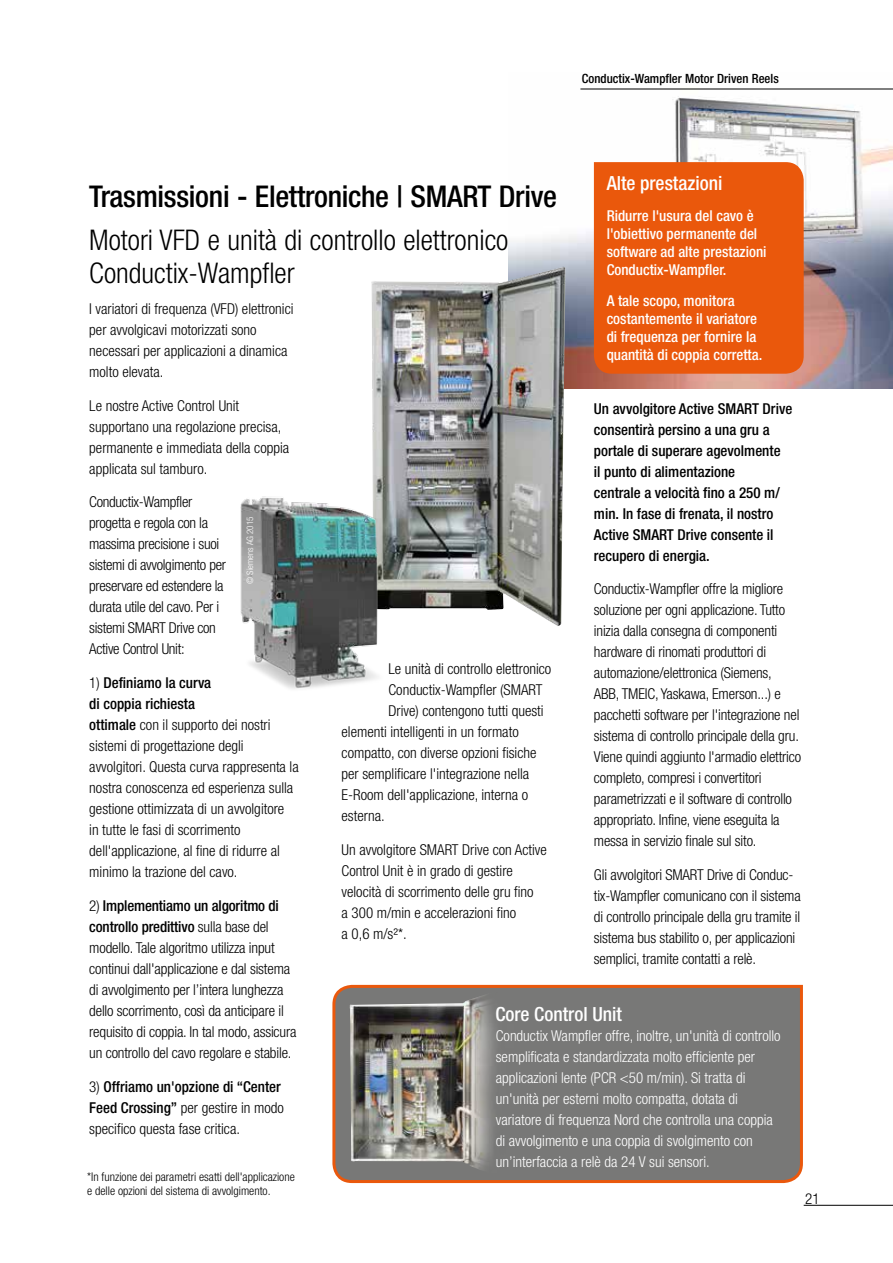
<style>
.page{position:relative;width:893px;height:1263px;background:#fff}
.page>*{position:absolute;margin:0;border:0;box-sizing:border-box;transform-origin:0 0}
.t1{font:500 condensed 30px "Helvetica Neue LT";letter-spacing:-.01em;color:#000}
.t2{font:300 condensed 28.5px/33px "Helvetica Neue LT";color:#000}
.t3{font:500 condensed 19.5px "Helvetica Neue LT";color:#fff}
.t4{font:300 condensed 15px/21px "Helvetica Neue LT";letter-spacing:-.01em;color:#000}
.t5{font:300 condensed 15px/21px "Helvetica Neue LT";color:#fff}
.t6{font:500 condensed 15px/21px "Helvetica Neue LT";color:#000}
.t7{font:500 condensed 15px/18px "Helvetica Neue LT";color:#fff}
.t8{font:500 condensed 12.75px "Helvetica Neue LT";color:#000}
.t9{font:300 condensed 12px/14.4px "Helvetica Neue LT";color:#000}
.t10{font:300 condensed 9px "Helvetica Neue LT";color:#fff}
.s1{font-weight:500}
</style>
<div class="page">
<hr style="left:804px;top:1205px;width:89px;height:1px;background:#000">
<img style="left:508px;top:88px;width:385px;height:300px">
<img style="left:371px;top:267px;width:195px;height:359px">
<img style="left:240px;top:488px;width:148px;height:201px">
<div style="left:594px;top:162px;width:210px;height:212px;background:#ea580c"></div>
<svg style="left:332px;top:984px;width:471px;height:200px;background:#817873"></svg>
<img style="left:350px;top:984px;width:194px;height:189px">
<hr style="left:580px;top:89px;width:313px;height:1px;background:#000">
<p class="t8" style="left:582px;top:71px;width:198px">Conductix-Wampfler Motor Driven Reels</p>
<h3 class="t3" style="left:607px;top:172px;width:117px">Alte prestazioni</h3>
<p class="t7" style="left:607px;top:206px;width:161px">Ridurre l'usura del cavo è l'obiettivo permanente del software ad alte prestazioni<br>Conductix-Wampfler.</p>
<p class="t7" style="left:607px;top:291px;width:157px">A tale scopo, monitora costantemente il variatore di frequenza per fornire la quantità di coppia corretta.</p>
<h1 class="t1" style="left:89px;top:178px;width:469px">Trasmissioni - Elettroniche | SMART Drive</h1>
<h2 class="t2" style="left:89px;top:223px;width:421px">Motori VFD e unità di controllo elettronico<br>Conductix-Wampfler</h2>
<p class="t4" style="left:89px;top:298px;width:206px">I variatori di frequenza (VFD) elettronici per avvolgicavi motorizzati sono necessari per applicazioni a dinamica molto elevata.</p>
<p class="t4" style="left:89px;top:395px;width:201px">Le nostre Active Control Unit supportano una regolazione precisa, permanente e immediata della coppia applicata sul tamburo.</p>
<p class="t4" style="left:89px;top:491px;width:138px">Conductix-Wampfler progetta e regola con la massima precisione i suoi sistemi di avvolgimento per preservare ed estendere la durata utile del cavo. Per i sistemi SMART Drive con<br>Active Control Unit:</p>
<p class="t4" style="left:89px;top:672px;width:211px">1) <span class="s1">Definiamo la curva<br>di coppia richiesta<br>ottimale</span> con il supporto dei nostri sistemi di progettazione degli avvolgitori. Questa curva rappresenta la nostra conoscenza ed esperienza sulla gestione ottimizzata di un avvolgitore<br>in tutte le fasi di scorrimento dell'applicazione, al fine di ridurre al minimo la trazione del cavo.</p>
<p class="t4" style="left:89px;top:895px;width:209px">2) <span class="s1">Implementiamo un algoritmo di controllo predittivo</span> sulla base del modello. Tale algoritmo utilizza input continui dall'applicazione e dal sistema di avvolgimento per l’intera lunghezza dello scorrimento, così da anticipare il requisito di coppia. In tal modo, assicura un controllo del cavo regolare e stabile.</p>
<p class="t4" style="left:89px;top:1076px;width:196px">3) <span class="s1">Offriamo un'opzione di “Center<br>Feed Crossing”</span> per gestire in modo specifico questa fase critica.</p>
<p class="t6" style="left:594px;top:398px;width:200px">Un avvolgitore Active SMART Drive consentirà persino a una gru a portale di superare agevolmente<br>il punto di alimentazione<br>centrale a velocità fino a 250 m/ min. In fase di frenata, il nostro<br>Active SMART Drive consente il recupero di energia.</p>
<p class="t4" style="left:594px;top:578px;width:209px">Conductix-Wampfler offre la migliore soluzione per ogni applicazione. Tutto inizia dalla consegna di componenti hardware di rinomati produttori di automazione/elettronica (Siemens, ABB, TMEIC, Yaskawa, Emerson...) e pacchetti software per l'integrazione nel sistema di controllo principale della gru.<br>Viene quindi aggiunto l'armadio elettrico completo, compresi i convertitori parametrizzati e il software di controllo appropriato. Infine, viene eseguita la messa in servizio finale sul sito.</p>
<p class="t4" style="left:594px;top:864px;width:208px">Gli avvolgitori SMART Drive di Conduc&shy;tix-Wampfler comunicano con il sistema di controllo principale della gru tramite il sistema bus stabilito o, per applicazioni semplici, tramite contatti a relè.</p>
<p class="t10" style="left:245px;top:584px;width:69px;rotate:-90deg">© Siemens AG 2015</p>
<p class="t4" style="left:388px;top:658px;width:164px">Le unità di controllo elettronico</p>
<p class="t4" style="left:388px;top:679px;width:155px">Conductix-Wampfler (SMART</p>
<p class="t4" style="left:388px;top:700px;width:157px">Drive) contengono tutti questi</p>
<p class="t4" style="left:342px;top:721px;width:179px">elementi intelligenti in un formato</p>
<p class="t4" style="left:342px;top:742px;width:196px">compatto, con diverse opzioni fisiche</p>
<p class="t4" style="left:342px;top:763px;width:189px">per semplificare l'integrazione nella</p>
<p class="t4" style="left:342px;top:784px;width:188px">E-Room dell'applicazione, interna o</p>
<p class="t4" style="left:342px;top:805px;width:45px">esterna.</p>
<p class="t4" style="left:342px;top:839px;width:207px">Un avvolgitore SMART Drive con Active<br>Control Unit è in grado di gestire velocità di scorrimento delle gru fino<br>a 300 m/min e accelerazioni fino<br>a 0,6 m/s²*.</p>
<h3 class="t3" style="left:495px;top:1002px;width:128px">Core Control Unit</h3>
<p class="t5" style="left:496px;top:1025px;width:286px">Conductix Wampfler offre, inoltre, un'unità di controllo semplificata e standardizzata molto efficiente per applicazioni lente (PCR &lt;50 m/min). Si tratta di un'unità per esterni molto compatta, dotata di variatore di frequenza Nord che controlla una coppia di avvolgimento e una coppia di svolgimento con un’interfaccia a relè da 24 V sui sensori.</p>
<p class="t9" style="left:87px;top:1169px;width:209px">*In funzione dei parametri esatti dell'applicazione e delle opzioni del sistema di avvolgimento.</p>
<p class="t4" style="left:805px;top:1188px;width:16px">21</p>
</div>
